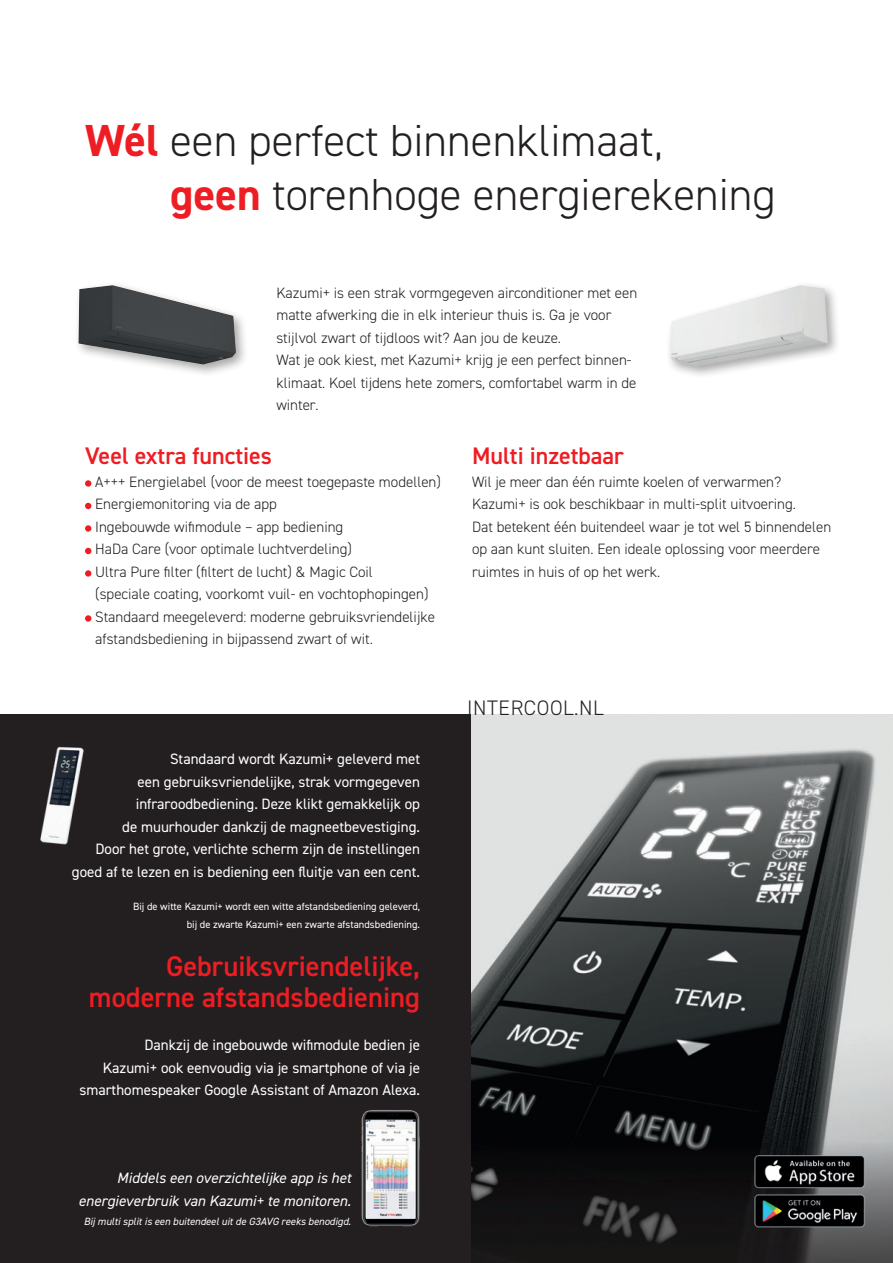
<style>
.page{position:relative;width:893px;height:1263px;background:#fff}
.page>*{position:absolute;margin:0;border:0;box-sizing:border-box;transform-origin:0 0}
.t1{font:300 45px/54px "DIN2014";color:#231f20}
.t2{font:600 28.5px/31.5px "DIN2014";color:#ee1d23;text-align:right}
.t3{font:600 24px "DIN2014";color:#ee1d23}
.t4{font:300 21px "DIN2014";letter-spacing:.03em;color:#231f20}
.t5{font:300 15px/22.5px "DIN2014";color:#231f20}
.t6{font:15px/22.5px "DIN2014";color:#fff;text-align:right}
.t7{font:italic 15px/22.5px "DIN2014";color:#fff;text-align:right}
.t8{font:10.5px/18px "DIN2014";color:#fff;text-align:right}
.t9{font:italic 10.5px "DIN2014";color:#fff}
.s1{font-weight:700;color:#ee1d23}
</style>
<div class="page">
<div style="left:0;top:714px;width:893px;height:549px;background:#231f20"></div>
<img style="left:472px;top:714px;width:421px;height:549px">
<div style="left:85px;top:480px;width:6px;height:7px;background:#ee1d23;border-radius:50%"></div>
<svg style="left:85px;top:503px;width:6px;height:6px"></svg>
<div style="left:85px;top:525px;width:6px;height:7px;background:#ee1d23;border-radius:50%"></div>
<svg style="left:85px;top:548px;width:6px;height:6px"></svg>
<div style="left:85px;top:570px;width:6px;height:7px;background:#ee1d23;border-radius:50%"></div>
<div style="left:85px;top:615px;width:6px;height:7px;background:#ee1d23;border-radius:50%"></div>
<div style="left:74px;top:281px;width:175px;height:96px;background:#231f20;opacity:.4"></div>
<img style="left:79px;top:285px;width:157px;height:79px">
<div style="left:666px;top:280px;width:175px;height:99px;background:#231f20;opacity:.4"></div>
<img style="left:670px;top:285px;width:158px;height:81px">
<img style="left:40px;top:746px;width:44px;height:99px">
<img style="left:361px;top:1110px;width:59px;height:117px">
<img style="left:752px;top:1150px;width:116px;height:80px">
<h1 class="t1" style="left:170px;top:113px;width:607px;text-indent:-85px"><span class="s1">Wél</span> een perfect binnenklimaat,<br><span class="s1">geen</span> torenhoge energierekening</h1>
<p class="t5" style="left:276px;top:281px;width:362px">Kazumi+ is een strak vormgegeven airconditioner met een matte afwerking die in elk interieur thuis is. Ga je voor stijlvol zwart of tijdloos wit? Aan jou de keuze.<br>Wat je ook kiest, met Kazumi+ krijg je een perfect binnen&shy;klimaat. Koel tijdens hete zomers, comfortabel warm in de winter.</p>
<h3 class="t3" style="left:85px;top:440px;width:189px">Veel extra functies</h3>
<p class="t5" style="left:95px;top:470px;width:347px">A+++ Energielabel (voor de meest toegepaste modellen)<br>Energiemonitoring via de app<br>Ingebouwde wifimodule – app bediening<br>HaDa Care (voor optimale luchtverdeling)<br>Ultra Pure filter (filtert de lucht) &amp; Magic Coil<br>(speciale coating, voorkomt vuil- en vochtophopingen)<br>Standaard meegeleverd: moderne gebruiksvriendelijke afstandsbediening in bijpassend zwart of wit.</p>
<p class="t6" style="left:72px;top:748px;width:350px">Standaard wordt Kazumi+ geleverd met<br>een gebruiksvriendelijke, strak vormgegeven infraroodbediening. Deze klikt gemakkelijk op<br>de muurhouder dankzij de magneetbevestiging.<br>Door het grote, verlichte scherm zijn de instellingen goed af te lezen en is bediening een fluitje van een cent.</p>
<p class="t8" style="left:133px;top:897px;width:288px">Bij de witte Kazumi+ wordt een witte afstandsbediening geleverd, bij de zwarte Kazumi+ een zwarte afstandsbediening.</p>
<h2 class="t2" style="left:89px;top:949px;width:333px">Gebruiksvriendelijke, moderne afstandsbediening</h2>
<p class="t6" style="left:79px;top:1034px;width:342px">Dankzij de ingebouwde wifimodule bedien je<br>Kazumi+ ook eenvoudig via je smartphone of via je smarthomespeaker Google Assistant of Amazon Alexa.</p>
<h3 class="t3" style="left:472px;top:440px;width:153px">Multi inzetbaar</h3>
<p class="t5" style="left:472px;top:470px;width:361px">Wil je meer dan één ruimte koelen of verwarmen?<br>Kazumi+ is ook beschikbaar in multi-split uitvoering.<br>Dat betekent één buitendeel waar je tot wel 5 binnendelen op aan kunt sluiten. Een ideale oplossing voor meerdere ruimtes in huis of op het werk.</p>
<h3 class="t4" style="left:467px;top:694px;width:138px">INTERCOOL.NL</h3>
<p class="t7" style="left:79px;top:1166px;width:274px">Middels een overzichtelijke app is het energieverbruik van Kazumi+ te monitoren.</p>
<p class="t9" style="left:84px;top:1215px;width:269px">Bij multi split is een buitendeel uit de G3AVG reeks benodigd.</p>
</div>
